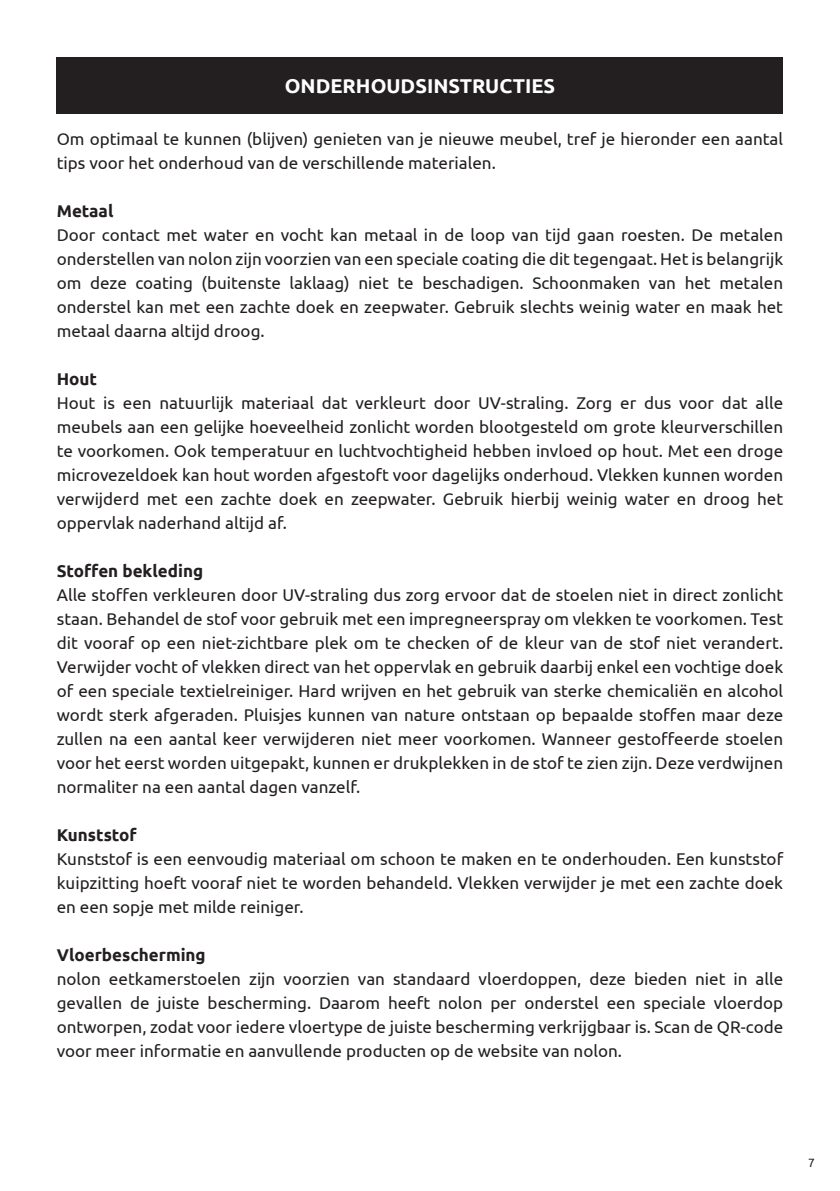
<style>
.page{position:relative;width:840px;height:1191px;background:#fff}
.page>*{position:absolute;margin:0;border:0;box-sizing:border-box;transform-origin:0 0}
.t1{font:700 20px "Ubuntu";color:#fff}
.t2{font:17px/24px "Ubuntu";color:#231f20;text-align:justify}
.t3{font:700 17px "Ubuntu";color:#231f20}
.t4{font:12px "Ubuntu";color:#231f20}
</style>
<div class="page">
<div style="left:57px;top:57px;width:725px;height:56px;background:#231f20"></div>
<p class="t1" style="left:284px;top:74px;width:272px">ONDERHOUDSINSTRUCTIES</p>
<p class="t2" style="left:57px;top:126px;width:727px">Om optimaal te kunnen (blijven) genieten van je nieuwe meubel, tref je hieronder een aantal tips voor het onderhoud van de verschillende materialen.</p>
<p class="t3" style="left:57px;top:201px;width:58px">Metaal</p>
<p class="t2" style="left:57px;top:222px;width:727px">Door contact met water en vocht kan metaal in de loop van tijd gaan roesten. De metalen onderstellen van nolon zijn voorzien van een speciale coating die dit tegengaat. Het is belangrijk om deze coating (buitenste laklaag) niet te beschadigen. Schoonmaken van het metalen onderstel kan met een zachte doek en zeepwater. Gebruik slechts weinig water en maak het metaal daarna altijd droog.</p>
<p class="t3" style="left:57px;top:369px;width:42px">Hout</p>
<p class="t2" style="left:57px;top:390px;width:727px">Hout is een natuurlijk materiaal dat verkleurt door UV-straling. Zorg er dus voor dat alle meubels aan een gelijke hoeveelheid zonlicht worden blootgesteld om grote kleurverschillen te voorkomen. Ook temperatuur en luchtvochtigheid hebben invloed op hout. Met een droge microvezeldoek kan hout worden afgestoft voor dagelijks onderhoud. Vlekken kunnen worden verwijderd met een zachte doek en zeepwater. Gebruik hierbij weinig water en droog het oppervlak naderhand altijd af.</p>
<p class="t3" style="left:57px;top:561px;width:148px">Stoffen bekleding</p>
<p class="t2" style="left:57px;top:582px;width:727px">Alle stoffen verkleuren door UV-straling dus zorg ervoor dat de stoelen niet in direct zonlicht staan. Behandel de stof voor gebruik met een impregneerspray om vlekken te voorkomen. Test dit vooraf op een niet-zichtbare plek om te checken of de kleur van de stof niet verandert.<br>Verwijder vocht of vlekken direct van het oppervlak en gebruik daarbij enkel een vochtige doek of een speciale textielreiniger. Hard wrijven en het gebruik van sterke chemicaliën en alcohol wordt sterk afgeraden. Pluisjes kunnen van nature ontstaan op bepaalde stoffen maar deze zullen na een aantal keer verwijderen niet meer voorkomen. Wanneer gestoffeerde stoelen voor het eerst worden uitgepakt, kunnen er drukplekken in de stof te zien zijn. Deze verdwijnen normaliter na een aantal dagen vanzelf.</p>
<p class="t3" style="left:57px;top:825px;width:81px">Kunststof</p>
<p class="t2" style="left:57px;top:846px;width:727px">Kunststof is een eenvoudig materiaal om schoon te maken en te onderhouden. Een kunststof kuipzitting hoeft vooraf niet te worden behandeld. Vlekken verwijder je met een zachte doek en een sopje met milde reiniger.</p>
<p class="t3" style="left:57px;top:945px;width:150px">Vloerbescherming</p>
<p class="t2" style="left:57px;top:966px;width:727px">nolon eetkamerstoelen zijn voorzien van standaard vloerdoppen, deze bieden niet in alle gevallen de juiste bescherming. Daarom heeft nolon per onderstel een speciale vloerdop ontworpen, zodat voor iedere vloertype de juiste bescherming verkrijgbaar is. Scan de QR-code voor meer informatie en aanvullende producten op de website van nolon.</p>
<p class="t4" style="left:807px;top:1155px;width:8px">7</p>
</div>
